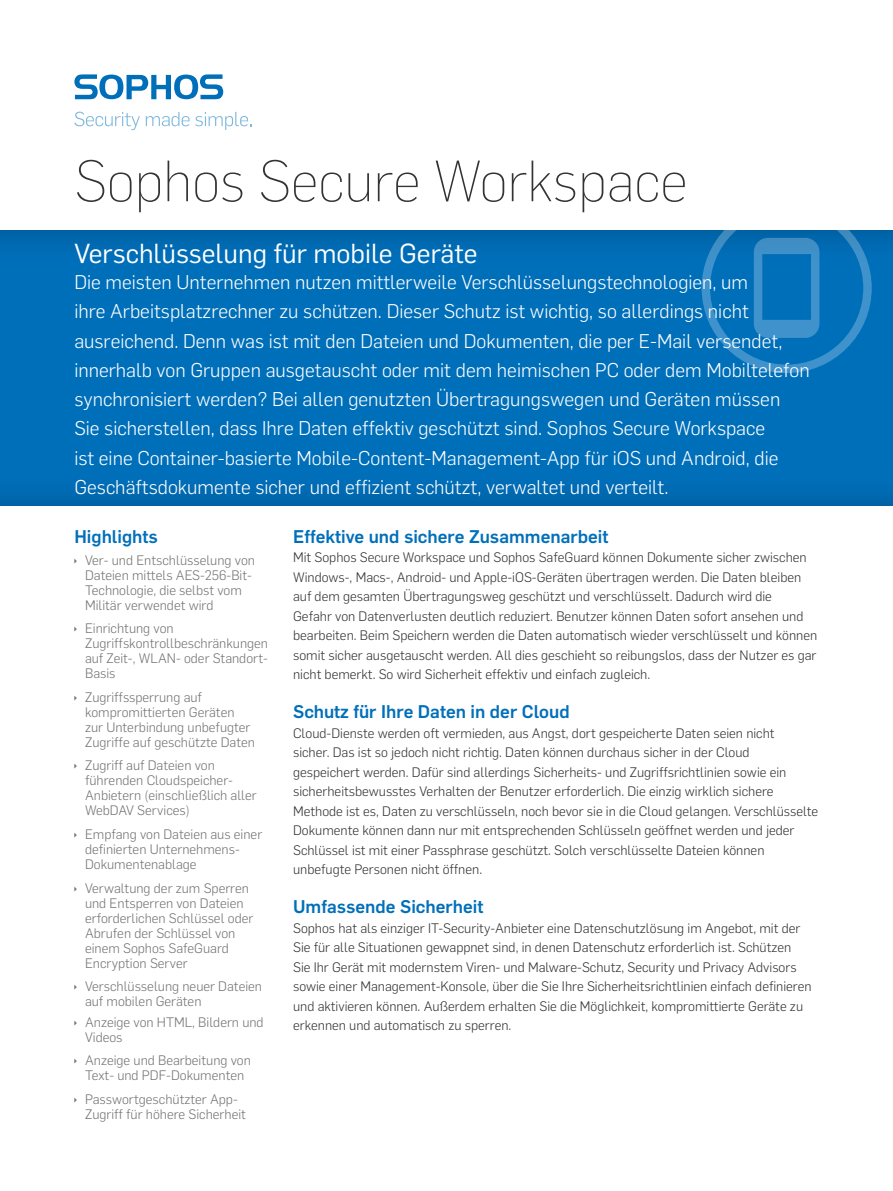
<style>
.page{position:relative;width:893px;height:1191px;background:#fff}
.page>*{position:absolute;margin:0;border:0;box-sizing:border-box;transform-origin:0 0}
.Title_2{font:200 57px "Flama";color:#323332}
.Intro_subheading{font:27px "Flama";color:#fff}
.Intro_copy{font:300 19.5px/29.2px "Flama";color:#fff}
.Subheading_1{font:500 18px "Flama";color:#006fba}
.Body_Copy{font:300 13.5px/19.5px "Flama";color:#323332}
.t1{font:300 13.5px/15px "Flama";color:#737473}
</style>
<div class="page">
<div style="left:0;top:226px;width:893px;height:280px;background:#231f20;opacity:.3"></div>
<svg style="left:702px;top:226px;width:170px;height:147px;background:#177abe"></svg>
<svg style="left:74px;top:112px;width:66px;height:18px"></svg>
<svg style="left:146px;top:112px;width:105px;height:18px"></svg>
<svg style="left:74px;top:74px;width:149px;height:25px"></svg>
<p class="Title_2" style="left:74px;top:144px;width:615px">Sophos Secure Workspace</p>
<p class="Intro_subheading" style="left:74px;top:235px;width:405px">Verschlüsselung für mobile Geräte</p>
<p class="Intro_copy" style="left:74px;top:266px;width:737px">Die meisten Unternehmen nutzen mittlerweile Verschlüsselungstechnologien, um<br>ihre Arbeitsplatzrechner zu schützen. Dieser Schutz ist wichtig, so allerdings nicht ausreichend. Denn was ist mit den Dateien und Dokumenten, die per E-Mail versendet, innerhalb von Gruppen ausgetauscht oder mit dem heimischen PC oder dem Mobiltelefon synchronisiert werden? Bei allen genutzten Übertragungswegen und Geräten müssen Sie sicherstellen, dass Ihre Daten effektiv geschützt sind. Sophos Secure Workspace<br>ist eine Container-basierte Mobile-Content-Management-App für iOS und Android, die Geschäftsdokumente sicher und effizient schützt, verwaltet und verteilt.</p>
<p class="Subheading_1" style="left:74px;top:523px;width:85px">Highlights</p>
<p class="t1" style="left:85px;top:552px;width:171px">Ver- und Entschlüsselung von<br>Dateien mittels AES-256-Bit-<br>Technologie, die selbst vom<br>Militär verwendet wird</p>
<p class="t1" style="left:85px;top:620px;width:185px">Einrichtung von<br>Zugriffskontrollbeschränkungen auf Zeit-, WLAN- oder Standort-<br>Basis</p>
<p class="t1" style="left:85px;top:689px;width:171px">Zugriffssperrung auf kompromittierten Geräten zur Unterbindung unbefugter<br>Zugriffe auf geschützte Daten</p>
<p class="t1" style="left:85px;top:757px;width:173px">Zugriff auf Dateien von führenden Cloudspeicher-<br>Anbietern (einschließlich aller<br>WebDAV Services)</p>
<p class="t1" style="left:85px;top:826px;width:179px">Empfang von Dateien aus einer definierten Unternehmens-<br>Dokumentenablage</p>
<p class="t1" style="left:85px;top:879px;width:170px">Verwaltung der zum Sperren und Entsperren von Dateien erforderlichen Schlüssel oder<br>Abrufen der Schlüssel von einem Sophos SafeGuard<br>Encryption Server</p>
<p class="t1" style="left:85px;top:978px;width:179px">Verschlüsselung neuer Dateien auf mobilen Geräten</p>
<p class="t1" style="left:85px;top:1013px;width:180px">Anzeige von HTML, Bildern und<br>Videos</p>
<p class="t1" style="left:85px;top:1052px;width:167px">Anzeige und Bearbeitung von<br>Text- und PDF-Dokumenten</p>
<p class="t1" style="left:85px;top:1090px;width:162px">Passwortgeschützter App-<br>Zugriff für höhere Sicherheit</p>
<p class="Subheading_1" style="left:293px;top:523px;width:317px">Effektive und sichere Zusammenarbeit</p>
<p class="Body_Copy" style="left:293px;top:547px;width:526px">Mit Sophos Secure Workspace und Sophos SafeGuard können Dokumente sicher zwischen Windows-, Macs-, Android- und Apple-iOS-Geräten übertragen werden. Die Daten bleiben auf dem gesamten Übertragungsweg geschützt und verschlüsselt. Dadurch wird die<br>Gefahr von Datenverlusten deutlich reduziert. Benutzer können Daten sofort ansehen und bearbeiten. Beim Speichern werden die Daten automatisch wieder verschlüsselt und können somit sicher ausgetauscht werden. All dies geschieht so reibungslos, dass der Nutzer es gar nicht bemerkt. So wird Sicherheit effektiv und einfach zugleich.</p>
<p class="Subheading_1" style="left:293px;top:699px;width:278px">Schutz für Ihre Daten in der Cloud</p>
<p class="Body_Copy" style="left:293px;top:722px;width:527px">Cloud-Dienste werden oft vermieden, aus Angst, dort gespeicherte Daten seien nicht<br>sicher. Das ist so jedoch nicht richtig. Daten können durchaus sicher in der Cloud gespeichert werden. Dafür sind allerdings Sicherheits- und Zugriffsrichtlinien sowie ein sicherheitsbewusstes Verhalten der Benutzer erforderlich. Die einzig wirklich sichere Methode ist es, Daten zu verschlüsseln, noch bevor sie in die Cloud gelangen. Verschlüsselte Dokumente können dann nur mit entsprechenden Schlüsseln geöffnet werden und jeder Schlüssel ist mit einer Passphrase geschützt. Solch verschlüsselte Dateien können unbefugte Personen nicht öffnen.</p>
<p class="Subheading_1" style="left:293px;top:894px;width:192px">Umfassende Sicherheit</p>
<p class="Body_Copy" style="left:293px;top:917px;width:520px">Sophos hat als einziger IT-Security-Anbieter eine Datenschutzlösung im Angebot, mit der Sie für alle Situationen gewappnet sind, in denen Datenschutz erforderlich ist. Schützen Sie Ihr Gerät mit modernstem Viren- und Malware-Schutz, Security und Privacy Advisors sowie einer Management-Konsole, über die Sie Ihre Sicherheitsrichtlinien einfach definieren und aktivieren können. Außerdem erhalten Sie die Möglichkeit, kompromittierte Geräte zu erkennen und automatisch zu sperren.</p>
</div>
